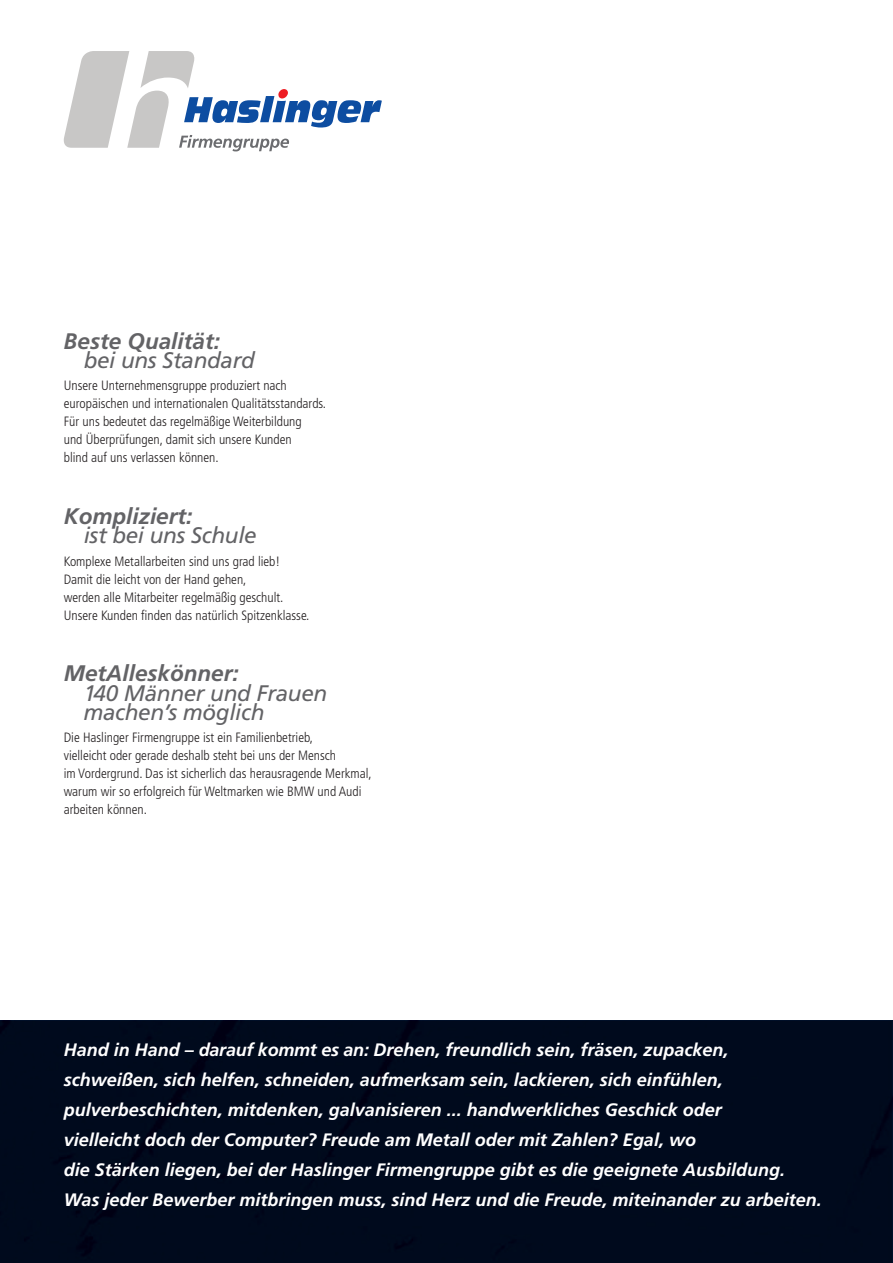
<style>
.page{position:relative;width:893px;height:1263px;background:#fff}
.page>*{position:absolute;margin:0;border:0;box-sizing:border-box;transform-origin:0 0}
.t1{font:italic 22.5px "Frutiger";letter-spacing:-.015em;color:#636366}
.t2{font:italic 700 22.5px "Frutiger";color:#636366}
.t3{font:italic 700 18px "Frutiger";color:#fff}
.t4{font:300 condensed 13.5px "Frutiger";color:#231f20}
</style>
<div class="page">
<div style="left:0;top:1020px;width:893px;height:243px;background:#000a1d"></div>
<img style="left:892px;top:1020px;width:1px;height:243px">
<svg style="left:63px;top:51px;width:319px;height:100px"></svg>
<p class="t2" style="left:64px;top:327px;width:158px">Beste Qualität:</p>
<p class="t1" style="left:84px;top:347px;width:173px">bei uns Standard</p>
<p class="t4" style="left:64px;top:378px;width:225px">Unsere Unternehmensgruppe produziert nach</p>
<p class="t4" style="left:64px;top:396px;width:264px">europäischen und internationalen Qualitätsstandards.</p>
<p class="t4" style="left:64px;top:414px;width:240px">Für uns bedeutet das regelmäßige Weiterbildung</p>
<p class="t4" style="left:64px;top:432px;width:229px">und Überprüfungen, damit sich unsere Kunden</p>
<p class="t4" style="left:64px;top:450px;width:156px">blind auf uns verlassen können.</p>
<p class="t2" style="left:64px;top:503px;width:130px">Kompliziert:</p>
<p class="t1" style="left:84px;top:522px;width:175px">ist bei uns Schule</p>
<p class="t4" style="left:64px;top:553px;width:218px">Komplexe Metallarbeiten sind uns grad lieb!</p>
<p class="t4" style="left:64px;top:571px;width:184px">Damit die leicht von der Hand gehen,</p>
<p class="t4" style="left:64px;top:589px;width:221px">werden alle Mitarbeiter regelmäßig geschult.</p>
<p class="t4" style="left:64px;top:607px;width:247px">Unsere Kunden finden das natürlich Spitzenklasse.</p>
<p class="t2" style="left:64px;top:660px;width:177px">MetAlleskönner:</p>
<p class="t1" style="left:84px;top:680px;width:245px">140 Männer und Frauen</p>
<p class="t1" style="left:83px;top:699px;width:183px">machen’s möglich</p>
<p class="t4" style="left:64px;top:730px;width:251px">Die Haslinger Firmengruppe ist ein Familienbetrieb,</p>
<p class="t4" style="left:64px;top:748px;width:274px">vielleicht oder gerade deshalb steht bei uns der Mensch</p>
<p class="t4" style="left:64px;top:766px;width:310px">im Vordergrund. Das ist sicherlich das herausragende Merkmal,</p>
<p class="t4" style="left:64px;top:784px;width:299px">warum wir so erfolgreich für Weltmarken wie BMW und Audi</p>
<p class="t4" style="left:64px;top:802px;width:85px">arbeiten können.</p>
<p class="t3" style="left:64px;top:1039px;width:666px">Hand in Hand – darauf kommt es an: Drehen, freundlich sein, fräsen, zupacken,</p>
<p class="t3" style="left:64px;top:1069px;width:661px">schweißen, sich helfen, schneiden, aufmerksam sein, lackieren, sich einfühlen,</p>
<p class="t3" style="left:64px;top:1099px;width:660px">pulverbeschichten, mitdenken, galvanisieren ... handwerkliches Geschick oder</p>
<p class="t3" style="left:64px;top:1129px;width:634px">vielleicht doch der Computer? Freude am Metall oder mit Zahlen? Egal, wo</p>
<p class="t3" style="left:64px;top:1159px;width:723px">die Stärken liegen, bei der Haslinger Firmengruppe gibt es die geeignete Ausbildung.</p>
<p class="t3" style="left:64px;top:1189px;width:759px">Was jeder Bewerber mitbringen muss, sind Herz und die Freude, miteinander zu arbeiten.</p>
</div>
